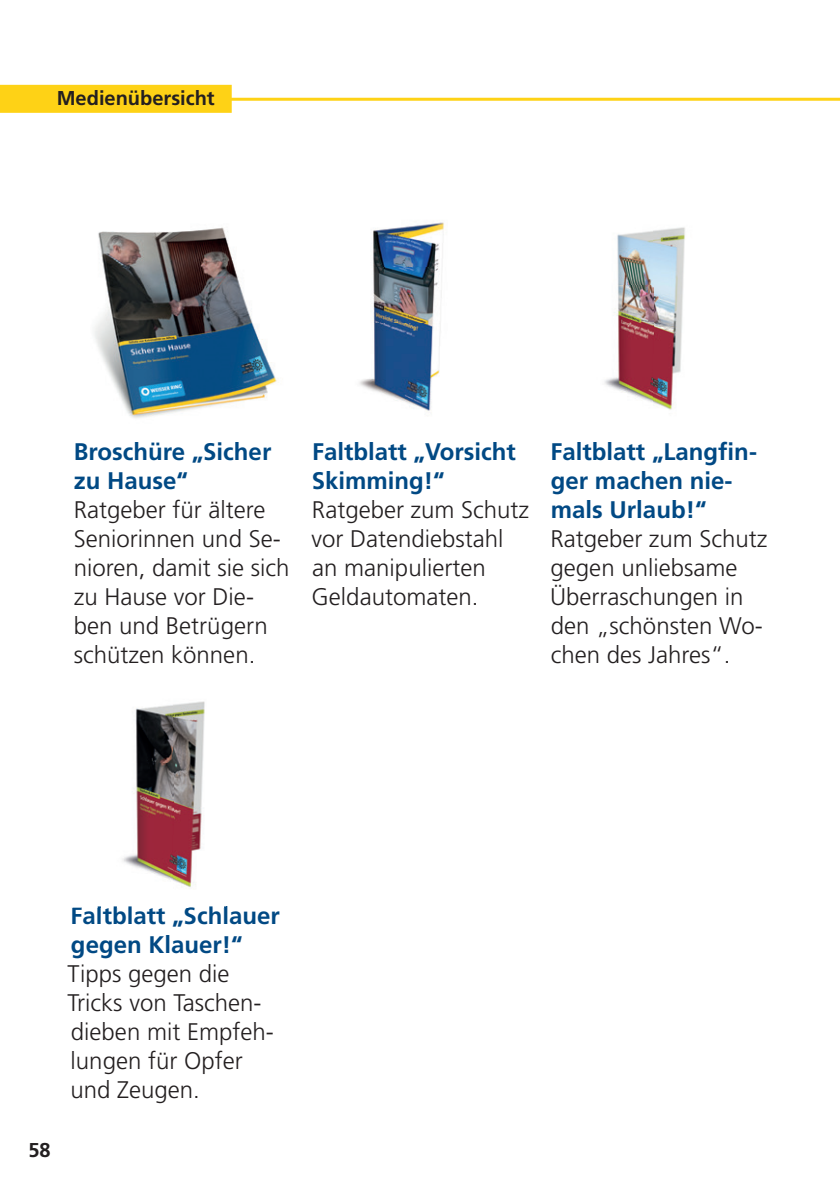
<style>
.page{position:relative;width:840px;height:1191px;background:#fff}
.page>*{position:absolute;margin:0;border:0;box-sizing:border-box;transform-origin:0 0}
.t1{font:300 24px/29px "Frutiger LT Std";color:#231f20}
.t2{font:700 24px/29px "Frutiger LT Std";color:#014984}
.t3{font:700 20px "Frutiger LT Std";color:#231f20}
</style>
<div class="page">
<img style="left:94px;top:227px;width:185px;height:191px">
<hr style="left:0;top:98px;width:839px;height:3px;background:#fed216">
<div style="left:0;top:85px;width:231px;height:28px;background:#fed216"></div>
<img style="left:604px;top:227px;width:81px;height:183px">
<img style="left:359px;top:222px;width:85px;height:189px">
<img style="left:97px;top:701px;width:128px;height:206px">
<p class="t3" style="left:57px;top:87px;width:159px">Medienübersicht</p>
<p class="t2" style="left:74px;top:437px;width:199px">Broschüre „Sicher zu Hause“</p>
<p class="t1" style="left:74px;top:496px;width:217px">Ratgeber für ältere<br>Seniorinnen und Se&shy;nioren, damit sie sich zu Hause vor Die&shy;ben und Betrügern schützen können.</p>
<p class="t2" style="left:311px;top:437px;width:205px">Faltblatt „Vorsicht<br>Skimming!“</p>
<p class="t1" style="left:311px;top:496px;width:219px">Ratgeber zum Schutz vor Datendiebstahl an manipulierten<br>Geldautomaten.</p>
<p class="t2" style="left:550px;top:437px;width:208px">Faltblatt „Langfin&shy;ger machen nie&shy;mals Urlaub!“</p>
<p class="t1" style="left:549px;top:525px;width:219px">Ratgeber zum Schutz gegen unliebsame<br>Überraschungen in den „schönsten Wo&shy;chen des Jahres“.</p>
<p class="t3" style="left:28px;top:1138px;width:24px">58</p>
<p class="t2" style="left:71px;top:901px;width:210px">Faltblatt „Schlauer gegen Klauer!“</p>
<p class="t1" style="left:67px;top:960px;width:208px">Tipps gegen die<br>Tricks von Taschen&shy;dieben mit Empfeh&shy;lungen für Opfer und Zeugen.</p>
</div>
